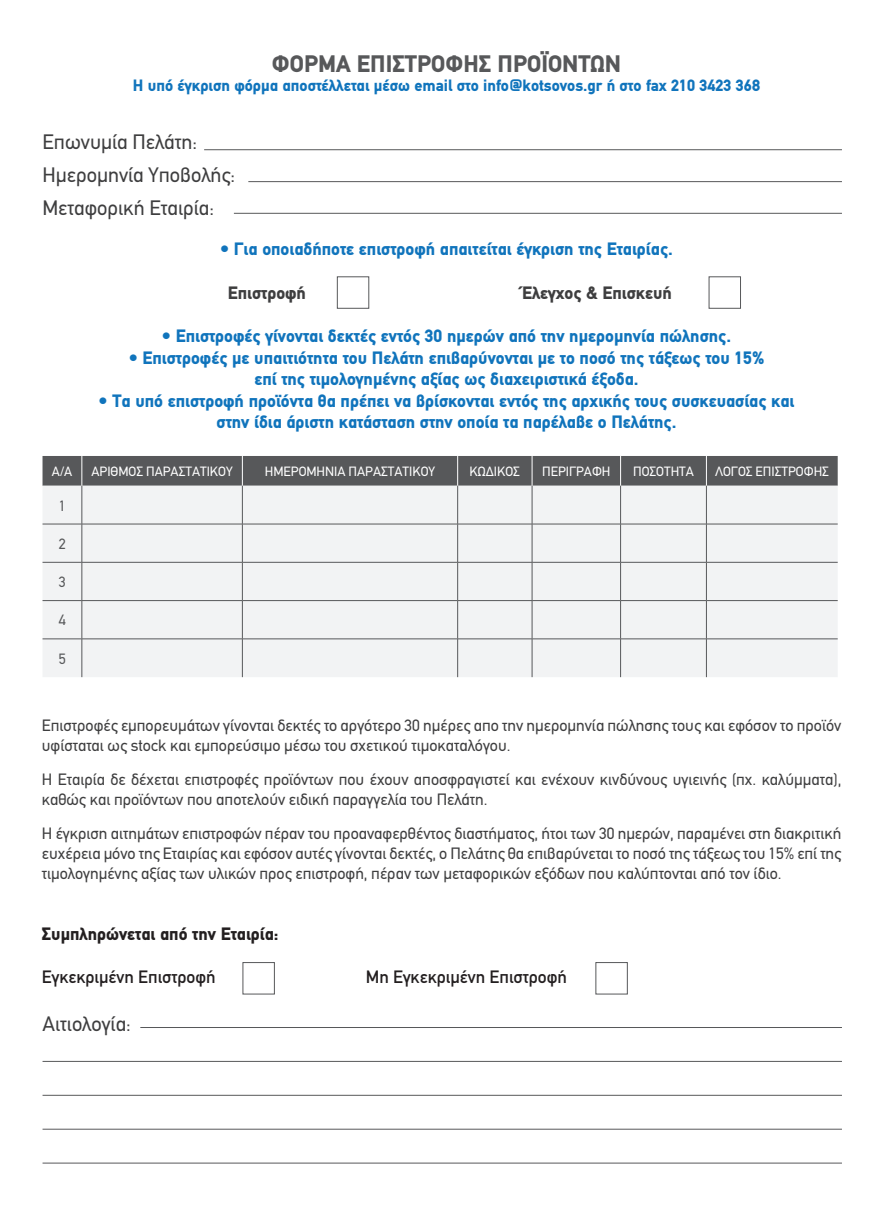
<style>
.page{position:relative;width:893px;height:1225px;background:#fff}
.page>*{position:absolute;margin:0;border:0;box-sizing:border-box;transform-origin:0 0}
.t1{font:900 24px "PF Din Text";color:#57585a}
.t2{font:21px/33px "PF Din Text";color:#3e3e3f}
.t3{font:900 18px/21.6px "PF Din Text";color:#1074bc;text-align:center}
.t4{font:500 18px "PF Din Text";color:#231f20}
.t5{font:900 18px "PF Din Text";color:#231f20}
.t6{font:900 18px "PF Din Text";color:#3e3e3f}
.t7{font:16.5px/19.8px "PF Din Text";color:#3e3e3f}
.t8{font:900 16.5px "PF Din Text";color:#1074bc}
.t9{font:15px "PF Din Text";color:#57585a}
.t10{font:13.5px "PF Din Text";color:#fff}
</style>
<div class="page">
<hr style="left:248px;top:181px;width:594px;height:1px;background:#57585a">
<hr style="left:234px;top:213px;width:608px;height:1px;background:#57585a">
<hr style="left:204px;top:149px;width:638px;height:1px;background:#57585a">
<hr style="left:43px;top:1061px;width:799px;height:1px;background:#57585a">
<hr style="left:43px;top:1095px;width:799px;height:1px;background:#57585a">
<hr style="left:43px;top:1129px;width:799px;height:1px;background:#57585a">
<hr style="left:43px;top:1162px;width:799px;height:1px;background:#57585a">
<hr style="left:140px;top:1027px;width:702px;height:1px;background:#57585a">
<div style="left:709px;top:276px;width:32px;height:33px;border:1px solid #57585a"></div>
<div style="left:595px;top:962px;width:33px;height:32px;border:1px solid #57585a"></div>
<div style="left:337px;top:276px;width:32px;height:33px;border:1px solid #57585a"></div>
<div style="left:242px;top:962px;width:33px;height:32px;border:1px solid #57585a"></div>
<div style="left:43px;top:456px;width:795px;height:30px;background:#57585a"></div>
<div style="left:43px;top:486px;width:795px;height:191px;background:#f2f3f4"></div>
<hr style="left:82px;top:456px;width:1px;height:30px;background:#fff">
<hr style="left:242px;top:456px;width:1px;height:30px;background:#fff">
<hr style="left:457px;top:456px;width:1px;height:30px;background:#fff">
<hr style="left:532px;top:456px;width:1px;height:30px;background:#fff">
<hr style="left:620px;top:456px;width:1px;height:30px;background:#fff">
<hr style="left:706px;top:456px;width:1px;height:30px;background:#fff">
<hr style="left:82px;top:486px;width:1px;height:38px;background:#57585a">
<hr style="left:242px;top:486px;width:1px;height:38px;background:#57585a">
<hr style="left:457px;top:486px;width:1px;height:38px;background:#57585a">
<hr style="left:532px;top:486px;width:1px;height:38px;background:#57585a">
<hr style="left:620px;top:486px;width:1px;height:38px;background:#57585a">
<hr style="left:706px;top:486px;width:1px;height:38px;background:#57585a">
<hr style="left:43px;top:524px;width:39px;height:1px;background:#57585a">
<hr style="left:82px;top:524px;width:160px;height:1px;background:#57585a">
<hr style="left:82px;top:524px;width:1px;height:38px;background:#57585a">
<hr style="left:242px;top:524px;width:216px;height:1px;background:#57585a">
<hr style="left:242px;top:524px;width:1px;height:38px;background:#57585a">
<hr style="left:458px;top:524px;width:74px;height:1px;background:#57585a">
<hr style="left:457px;top:524px;width:1px;height:38px;background:#57585a">
<hr style="left:532px;top:524px;width:89px;height:1px;background:#57585a">
<hr style="left:532px;top:524px;width:1px;height:38px;background:#57585a">
<hr style="left:621px;top:524px;width:85px;height:1px;background:#57585a">
<hr style="left:620px;top:524px;width:1px;height:38px;background:#57585a">
<hr style="left:706px;top:524px;width:132px;height:1px;background:#57585a">
<hr style="left:706px;top:524px;width:1px;height:38px;background:#57585a">
<hr style="left:43px;top:562px;width:39px;height:1px;background:#57585a">
<hr style="left:82px;top:562px;width:160px;height:1px;background:#57585a">
<hr style="left:82px;top:562px;width:1px;height:38px;background:#57585a">
<hr style="left:242px;top:562px;width:216px;height:1px;background:#57585a">
<hr style="left:242px;top:562px;width:1px;height:38px;background:#57585a">
<hr style="left:458px;top:562px;width:74px;height:1px;background:#57585a">
<hr style="left:457px;top:562px;width:1px;height:38px;background:#57585a">
<hr style="left:532px;top:562px;width:89px;height:1px;background:#57585a">
<hr style="left:532px;top:562px;width:1px;height:38px;background:#57585a">
<hr style="left:621px;top:562px;width:85px;height:1px;background:#57585a">
<hr style="left:620px;top:562px;width:1px;height:38px;background:#57585a">
<hr style="left:706px;top:562px;width:132px;height:1px;background:#57585a">
<hr style="left:706px;top:562px;width:1px;height:38px;background:#57585a">
<hr style="left:43px;top:600px;width:39px;height:1px;background:#57585a">
<hr style="left:82px;top:600px;width:160px;height:1px;background:#57585a">
<hr style="left:82px;top:601px;width:1px;height:37px;background:#57585a">
<hr style="left:242px;top:600px;width:216px;height:1px;background:#57585a">
<hr style="left:242px;top:601px;width:1px;height:37px;background:#57585a">
<hr style="left:458px;top:600px;width:74px;height:1px;background:#57585a">
<hr style="left:457px;top:601px;width:1px;height:37px;background:#57585a">
<hr style="left:532px;top:600px;width:89px;height:1px;background:#57585a">
<hr style="left:532px;top:601px;width:1px;height:37px;background:#57585a">
<hr style="left:621px;top:600px;width:85px;height:1px;background:#57585a">
<hr style="left:620px;top:601px;width:1px;height:37px;background:#57585a">
<hr style="left:706px;top:600px;width:132px;height:1px;background:#57585a">
<hr style="left:706px;top:601px;width:1px;height:37px;background:#57585a">
<hr style="left:43px;top:638px;width:39px;height:1px;background:#57585a">
<hr style="left:82px;top:638px;width:160px;height:1px;background:#57585a">
<hr style="left:82px;top:639px;width:1px;height:38px;background:#57585a">
<hr style="left:242px;top:638px;width:216px;height:1px;background:#57585a">
<hr style="left:242px;top:639px;width:1px;height:38px;background:#57585a">
<hr style="left:458px;top:638px;width:74px;height:1px;background:#57585a">
<hr style="left:457px;top:639px;width:1px;height:38px;background:#57585a">
<hr style="left:532px;top:638px;width:89px;height:1px;background:#57585a">
<hr style="left:532px;top:639px;width:1px;height:38px;background:#57585a">
<hr style="left:621px;top:638px;width:85px;height:1px;background:#57585a">
<hr style="left:620px;top:639px;width:1px;height:38px;background:#57585a">
<hr style="left:706px;top:638px;width:132px;height:1px;background:#57585a">
<hr style="left:706px;top:639px;width:1px;height:38px;background:#57585a">
<h1 class="t1" style="left:272px;top:49px;width:351px">ΦΟΡΜΑ ΕΠΙΣΤΡΟΦΗΣ ΠΡΟΪΟΝΤΩΝ</h1>
<p class="t8" style="left:133px;top:76px;width:629px">Η υπό έγκριση φόρμα αποστέλλεται μέσω email στο info@kotsovos.gr ή στο fax 210 3423 368</p>
<p class="t2" style="left:43px;top:125px;width:194px">Επωνυμία Πελάτη:<br>Ημερομηνία Υποβολής:<br>Μεταφορική Εταιρία:</p>
<p class="t3" style="left:220px;top:238px;width:454px">• Για οποιαδήποτε επιστροφή απαιτείται έγκριση της Εταιρίας.</p>
<p class="t6" style="left:228px;top:282px;width:80px">Επιστροφή</p>
<p class="t6" style="left:522px;top:282px;width:151px">Έλεγχος &amp; Επισκευή</p>
<p class="t3" style="left:162px;top:325px;width:571px">• Επιστροφές γίνονται δεκτές εντός 30 ημερών από την ημερομηνία πώλησης.</p>
<p class="t3" style="left:129px;top:346px;width:637px">• Επιστροφές με υπαιτιότητα του Πελάτη επιβαρύνονται με το ποσό της τάξεως του 15% επί της τιμολογημένης αξίας ως διαχειριστικά έξοδα.</p>
<p class="t3" style="left:99px;top:389px;width:697px">• Τα υπό επιστροφή προϊόντα θα πρέπει να βρίσκονται εντός της αρχικής τους συσκευασίας και στην ίδια άριστη κατάσταση στην οποία τα παρέλαβε ο Πελάτης.</p>
<p class="t10" style="left:52px;top:463px;width:22px">A/A</p>
<p class="t10" style="left:92px;top:463px;width:143px">ΑΡΙΘΜΟΣ ΠΑΡΑΣΤΑΤΙΚΟΥ</p>
<p class="t10" style="left:265px;top:463px;width:172px">ΗΜΕΡΟΜΗΝΙΑ ΠΑΡΑΣΤΑΤΙΚΟΥ</p>
<p class="t10" style="left:470px;top:463px;width:52px">ΚΩΔΙΚΟΣ</p>
<p class="t10" style="left:542px;top:463px;width:70px">ΠΕΡΙΓΡΑΦΗ</p>
<p class="t10" style="left:633px;top:463px;width:62px">ΠΟΣΟΤΗΤΑ</p>
<p class="t10" style="left:715px;top:463px;width:116px">ΛΟΓΟΣ ΕΠΙΣΤΡΟΦΗΣ</p>
<p class="t9" style="left:59px;top:496px;width:8px">1</p>
<p class="t9" style="left:59px;top:535px;width:8px">2</p>
<p class="t9" style="left:59px;top:573px;width:8px">3</p>
<p class="t9" style="left:59px;top:611px;width:8px">4</p>
<p class="t9" style="left:59px;top:650px;width:8px">5</p>
<p class="t7" style="left:42px;top:715px;width:801px">Επιστροφές εμπορευμάτων γίνονται δεκτές το αργότερο 30 ημέρες απο την ημερομηνία πώλησης τους και εφόσον το προϊόν υφίσταται ως stock και εμπορεύσιμο μέσω του σχετικού τιμοκαταλόγου.</p>
<p class="t7" style="left:42px;top:769px;width:801px">Η Εταιρία δε δέχεται επιστροφές προϊόντων που έχουν αποσφραγιστεί και ενέχουν κινδύνους υγιεινής (πχ. καλύμματα), καθώς και προϊόντων που αποτελούν ειδική παραγγελία του Πελάτη.</p>
<p class="t7" style="left:42px;top:823px;width:801px;text-align:justify">Η έγκριση αιτημάτων επιστροφών πέραν του προαναφερθέντος διαστήματος, ήτοι των 30 ημερών, παραμένει στη διακριτική ευχέρεια μόνο της Εταιρίας και εφόσον αυτές γίνονται δεκτές, ο Πελάτης θα επιβαρύνεται το ποσό της τάξεως του 15% επί της τιμολογημένης αξίας των υλικών προς επιστροφή, πέραν των μεταφορικών εξόδων που καλύπτονται από τον ίδιο.</p>
<p class="t5" style="left:42px;top:922px;width:238px">Συμπληρώνεται από την Εταιρία:</p>
<p class="t4" style="left:42px;top:966px;width:175px">Εγκεκριμένη Επιστροφή</p>
<p class="t4" style="left:366px;top:966px;width:203px">Μη Εγκεκριμένη Επιστροφή</p>
<p class="t2" style="left:43px;top:1007px;width:90px">Αιτιολογία:</p>
</div>
